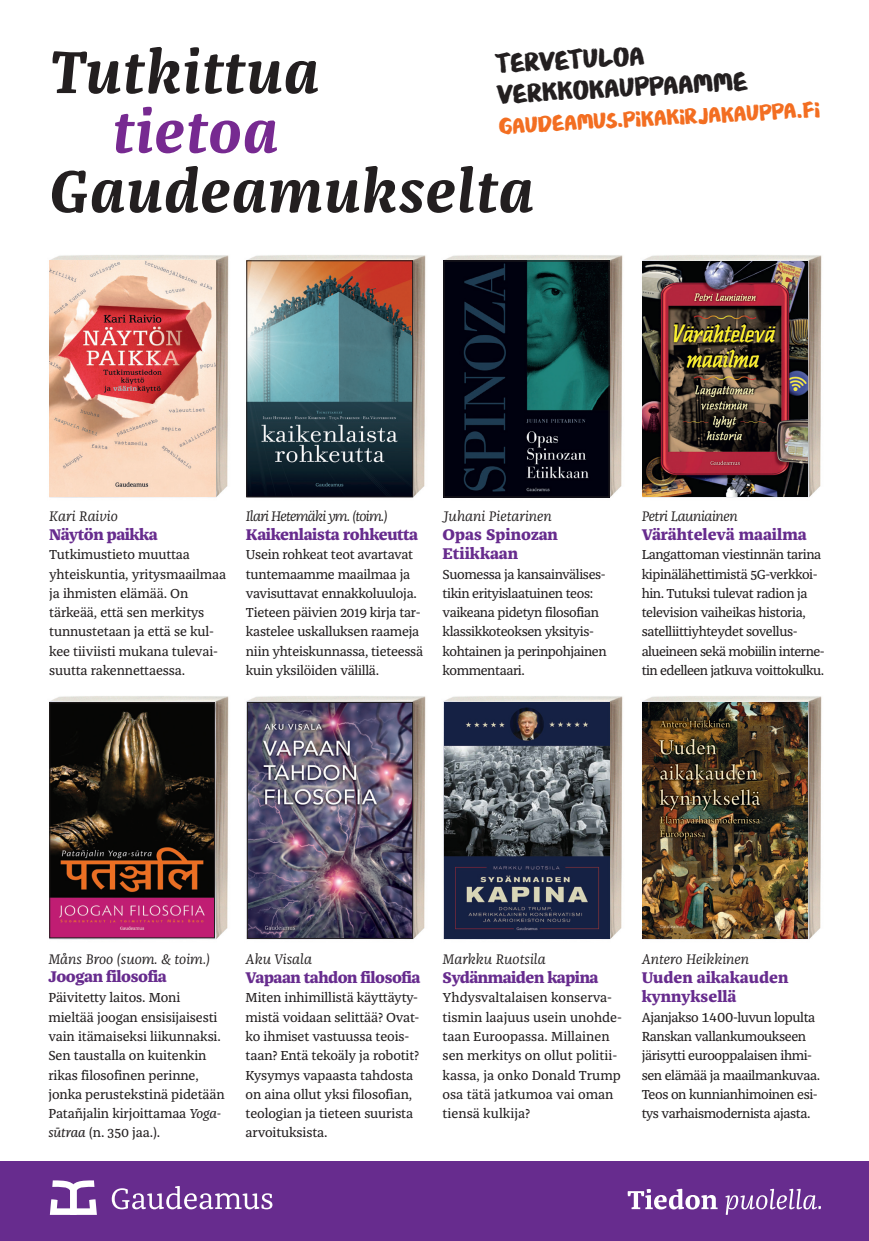
<style>
.page{position:relative;width:869px;height:1241px;background:#fff}
.page>*{position:absolute;margin:0;border:0;box-sizing:border-box;transform-origin:0 0}
.t1{font:italic 700 61.25px "Franziska Pro";letter-spacing:.02em;color:#231f20}
.t2{font:italic 700 61.25px "Franziska Pro";letter-spacing:.02em;color:#772a91}
.t3{font:29.22px/30.8px "Meltow Marker";color:#231f20}
.t4{font:24.68px "Meltow Marker";color:#f36e21}
.t5{font:800 16.1px "Franziska Pro";letter-spacing:-.02em;color:#672c8e}
.t6{font:800 16.1px/19.2px "Franziska Pro";color:#672c8e}
.t7{font:italic 14.35px "Franziska Pro";color:#231f20}
.t8{font:italic 14.35px "Franziska Pro";letter-spacing:-.05em;color:#231f20}
.t9{font:italic 14.35px "Franziska Pro";letter-spacing:-.03em;color:#231f20}
.t10{font:13.47px/19.2px "Franziska Pro";letter-spacing:-.02em;color:#231f20}
.t11{font:13.47px/19.2px "Franziska Pro";color:#231f20}
.s1{font-style:italic}
</style>
<div class="page">
<div style="left:0;top:1160px;width:868px;height:80px;background:#672c8e"></div>
<svg style="left:627px;top:1188px;width:193px;height:26px"></svg>
<svg style="left:112px;top:1186px;width:160px;height:23px"></svg>
<svg style="left:50px;top:1180px;width:47px;height:34px"></svg>
<img style="left:642px;top:696px;width:180px;height:244px">
<img style="left:642px;top:702px;width:165px;height:236px">
<img style="left:642px;top:255px;width:180px;height:243px">
<img style="left:642px;top:261px;width:165px;height:235px">
<img style="left:246px;top:696px;width:180px;height:244px">
<img style="left:249px;top:704px;width:161px;height:232px">
<div style="left:247px;top:702px;width:165px;height:236px;border:1px solid #231f20"></div>
<img style="left:246px;top:255px;width:180px;height:243px">
<img style="left:248px;top:262px;width:162px;height:233px">
<div style="left:246px;top:260px;width:166px;height:237px;border:1px solid #231f20"></div>
<img style="left:49px;top:696px;width:180px;height:244px">
<img style="left:51px;top:704px;width:161px;height:231px">
<div style="left:49px;top:702px;width:165px;height:235px;border:1px solid #231f20"></div>
<img style="left:49px;top:255px;width:180px;height:243px">
<img style="left:49px;top:261px;width:166px;height:236px">
<img style="left:443px;top:696px;width:180px;height:244px">
<img style="left:444px;top:702px;width:165px;height:236px">
<img style="left:443px;top:255px;width:180px;height:243px">
<img style="left:445px;top:263px;width:162px;height:232px">
<div style="left:443px;top:261px;width:166px;height:236px;border:1px solid #231f20"></div>
<h2 class="t3" style="left:494px;top:48px;width:252px;rotate:-3deg">Tervetuloa verkkokauppaamme</h2>
<h3 class="t4" style="left:497px;top:110px;width:323px;rotate:-3deg">gaudeamus.pikakirjakauppa.fi</h3>
<h1 class="t1" style="left:49px;top:34px;width:271px">Tutkittua</h1>
<h1 class="t2" style="left:112px;top:93px;width:167px">tietoa</h1>
<h1 class="t1" style="left:49px;top:153px;width:485px">Gaudeamukselta</h1>
<p class="t7" style="left:49px;top:507px;width:70px">Kari Raivio</p>
<p class="t5" style="left:49px;top:524px;width:110px">Näytön paikka</p>
<p class="t10" style="left:49px;top:545px;width:178px">Tutkimustieto muuttaa yhteiskuntia, yritysmaailmaa ja ihmisten elämää. On tärkeää, että sen merkitys tunnustetaan ja että se kul&shy;kee tiiviisti mukana tulevai&shy;suutta rakennettaessa.</p>
<p class="t8" style="left:246px;top:507px;width:143px">Ilari Hetemäki ym. (toim.)</p>
<p class="t5" style="left:246px;top:524px;width:174px">Kaikenlaista rohkeutta</p>
<p class="t10" style="left:246px;top:545px;width:178px">Usein rohkeat teot avartavat tuntemaamme maailmaa ja vavisuttavat ennakkoluuloja.<br>Tieteen päivien 2019 kirja tar&shy;kastelee uskalluksen raameja niin yhteiskunnassa, tieteessä kuin yksilöiden välillä.</p>
<p class="t7" style="left:442px;top:507px;width:111px">Juhani Pietarinen</p>
<p class="t6" style="left:442px;top:525px;width:117px">Opas Spinozan<br>Etiikkaan</p>
<p class="t10" style="left:442px;top:564px;width:165px">Suomessa ja kansainvälises&shy;tikin erityislaatuinen teos: vaikeana pidetyn filosofian klassikkoteoksen yksityis&shy;kohtainen ja perinpohjainen kommentaari.</p>
<p class="t9" style="left:641px;top:507px;width:97px">Petri Launiainen</p>
<p class="t6" style="left:641px;top:525px;width:166px">Värähtelevä maailma</p>
<p class="t10" style="left:641px;top:545px;width:184px">Langattoman viestinnän tarina kipinälähettimistä 5G-verkkoi&shy;hin. Tutuksi tulevat radion ja television vaiheikas historia, satelliittiyhteydet sovellus&shy;alueineen sekä mobiilin interne&shy;tin edelleen jatkuva voittokulku.</p>
<p class="t7" style="left:48px;top:949px;width:163px">Måns Broo (suom. &amp; toim.)</p>
<p class="t5" style="left:48px;top:966px;width:120px">Joogan filosofia</p>
<p class="t10" style="left:48px;top:988px;width:178px">Päivitetty laitos. Moni mieltää joogan ensisijaisesti vain itämaiseksi liikunnaksi.<br>Sen taustalla on kuitenkin rikas filosofinen perinne, jonka perustekstinä pidetään<br>Patañjalin kirjoittamaa <span class="s1">Yoga&shy;sūtraa</span> (n. 350 jaa.).</p>
<p class="t7" style="left:245px;top:949px;width:68px">Aku Visala</p>
<p class="t5" style="left:245px;top:967px;width:176px">Vapaan tahdon filosofia</p>
<p class="t10" style="left:245px;top:988px;width:175px">Miten inhimillistä käyttäyty&shy;mistä voidaan selittää? Ovat&shy;ko ihmiset vastuussa teois&shy;taan? Entä tekoäly ja robotit?<br>Kysymys vapaasta tahdosta on aina ollut yksi filosofian, teologian ja tieteen suurista arvoituksista.</p>
<p class="t7" style="left:442px;top:949px;width:105px">Markku Ruotsila</p>
<p class="t5" style="left:442px;top:967px;width:157px">Sydänmaiden kapina</p>
<p class="t11" style="left:442px;top:988px;width:181px">Yhdysvaltalaisen konserva&shy;tismin laajuus usein unohde&shy;taan Euroopassa. Millainen sen merkitys on ollut politii&shy;kassa, ja onko Donald Trump osa tätä jatkumoa vai oman tiensä kulkija?</p>
<p class="t7" style="left:641px;top:949px;width:109px">Antero Heikkinen</p>
<p class="t6" style="left:641px;top:967px;width:148px">Uuden aikakauden kynnyksellä</p>
<p class="t10" style="left:641px;top:1007px;width:180px">Ajanjakso 1400-luvun lopulta<br>Ranskan vallankumoukseen järisytti eurooppalaisen ihmi&shy;sen elämää ja maailmankuvaa.<br>Teos on kunnianhimoinen esi&shy;tys varhaismodernista ajasta.</p>
</div>
